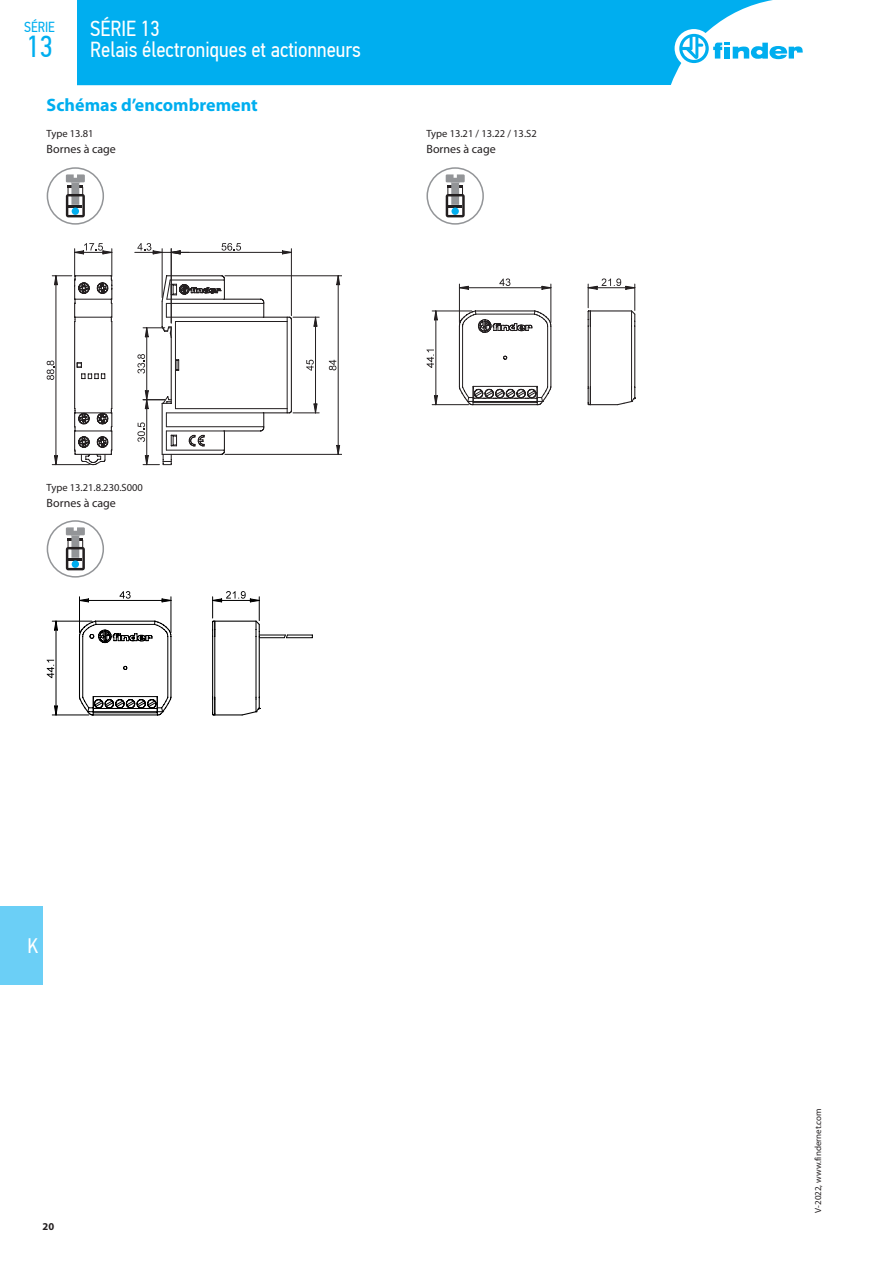
<style>
.page{position:relative;width:893px;height:1263px;background:#fff}
.page>*{position:absolute;margin:0;border:0;box-sizing:border-box;transform-origin:0 0}
.t1{font:30.3px "PF Din Text Cond Pro";color:#00aeef}
.t2{font:21.75px/21px "PF Din Text Cond Pro";color:#fff}
.t3{font:21px "PF Din Text Cond Pro";color:#fff}
.Titolo_T1{font:700 18px "Myriad Pro";color:#00aeef}
.t4{font:14.55px "PF Din Text Cond Pro";color:#00aeef}
.Corpo{font:12px "Myriad Pro";color:#231f20}
.Corpo-2{font:10.5px "Myriad Pro";color:#231f20}
.t5{font:700 10.5px "Myriad Pro";color:#231f20}
.t6{font:9px "Myriad Pro";color:#231f20}
</style>
<div class="page">
<div style="left:0;top:906px;width:43px;height:78px;background:#6bcff6"></div>
<div style="left:77px;top:0;width:696px;height:85px;background:#00aeef"></div>
<div style="left:675px;top:29px;width:38px;height:39px;background:#fff;border-radius:50%"></div>
<svg style="left:679px;top:34px;width:124px;height:29px"></svg>
<div style="left:47px;top:167px;width:57px;height:58px;border:2px solid #939598;border-radius:50%"></div>
<svg style="left:66px;top:174px;width:19px;height:43px"></svg>
<div style="left:426px;top:167px;width:58px;height:58px;border:2px solid #939598;border-radius:50%"></div>
<svg style="left:446px;top:174px;width:19px;height:43px"></svg>
<hr style="left:225px;top:275px;width:117px;height:1px;background:#231f20">
<hr style="left:225px;top:454px;width:117px;height:1px;background:#231f20">
<svg style="left:329px;top:360px;width:7px;height:10px"></svg>
<svg style="left:336px;top:276px;width:4px;height:9px"></svg>
<svg style="left:336px;top:445px;width:4px;height:10px"></svg>
<hr style="left:338px;top:276px;width:1px;height:178px;background:#231f20">
<svg style="left:137px;top:274px;width:182px;height:191px"></svg>
<hr style="left:146px;top:400px;width:1px;height:65px;background:#231f20">
<svg style="left:47px;top:243px;width:66px;height:222px"></svg>
<hr style="left:56px;top:276px;width:1px;height:189px;background:#231f20">
<hr style="left:162px;top:249px;width:1px;height:49px;background:#231f20">
<svg style="left:137px;top:243px;width:25px;height:11px"></svg>
<hr style="left:135px;top:252px;width:54px;height:1px;background:#231f20">
<hr style="left:171px;top:249px;width:1px;height:74px;background:#231f20">
<hr style="left:291px;top:249px;width:1px;height:67px;background:#231f20">
<svg style="left:222px;top:243px;width:19px;height:8px"></svg>
<svg style="left:171px;top:251px;width:9px;height:3px"></svg>
<svg style="left:282px;top:251px;width:10px;height:3px"></svg>
<hr style="left:171px;top:252px;width:120px;height:1px;background:#231f20">
<svg style="left:458px;top:310px;width:94px;height:95px"></svg>
<hr style="left:473px;top:386px;width:64px;height:1px;background:#231f20">
<svg style="left:588px;top:278px;width:48px;height:127px"></svg>
<hr style="left:588px;top:287px;width:47px;height:1px;background:#231f20">
<hr style="left:459px;top:284px;width:1px;height:38px;background:#231f20">
<hr style="left:551px;top:284px;width:1px;height:38px;background:#231f20">
<svg style="left:499px;top:278px;width:11px;height:8px"></svg>
<svg style="left:459px;top:286px;width:10px;height:3px"></svg>
<svg style="left:542px;top:286px;width:9px;height:3px"></svg>
<hr style="left:459px;top:287px;width:92px;height:1px;background:#231f20">
<hr style="left:432px;top:311px;width:40px;height:1px;background:#231f20">
<hr style="left:432px;top:404px;width:37px;height:1px;background:#231f20">
<svg style="left:426px;top:350px;width:8px;height:18px"></svg>
<svg style="left:434px;top:311px;width:4px;height:9px"></svg>
<svg style="left:434px;top:395px;width:4px;height:10px"></svg>
<hr style="left:436px;top:311px;width:1px;height:94px;background:#231f20">
<div style="left:47px;top:520px;width:57px;height:58px;border:2px solid #939598;border-radius:50%"></div>
<svg style="left:66px;top:527px;width:19px;height:43px"></svg>
<svg style="left:78px;top:620px;width:94px;height:95px"></svg>
<svg style="left:212px;top:591px;width:101px;height:124px"></svg>
<hr style="left:213px;top:600px;width:46px;height:1px;background:#000">
<hr style="left:79px;top:597px;width:1px;height:36px;background:#000">
<hr style="left:171px;top:597px;width:1px;height:36px;background:#000">
<svg style="left:120px;top:591px;width:11px;height:8px"></svg>
<svg style="left:80px;top:599px;width:9px;height:3px"></svg>
<svg style="left:162px;top:599px;width:9px;height:3px"></svg>
<hr style="left:80px;top:600px;width:91px;height:1px;background:#000">
<hr style="left:52px;top:621px;width:40px;height:1px;background:#000">
<hr style="left:52px;top:715px;width:37px;height:1px;background:#000">
<svg style="left:47px;top:660px;width:7px;height:18px"></svg>
<svg style="left:54px;top:621px;width:4px;height:9px"></svg>
<svg style="left:54px;top:706px;width:4px;height:9px"></svg>
<hr style="left:56px;top:621px;width:1px;height:94px;background:#000">
<h3 class="t4" style="left:24px;top:19px;width:32px">SÉRIE</h3>
<h1 class="t1" style="left:26px;top:28px;width:28px">13</h1>
<h2 class="t2" style="left:90px;top:18px;width:272px">SÉRIE 13<br>Relais électroniques et actionneurs</h2>
<p class="Titolo_T1" style="left:47px;top:94px;width:213px">Schémas d’encombrement</p>
<p class="Corpo-2" style="left:47px;top:127px;width:48px">Type 13.81</p>
<p class="Corpo" style="left:47px;top:142px;width:71px">Bornes à cage</p>
<p class="Corpo-2" style="left:426px;top:127px;width:112px">Type 13.21 / 13.22 / 13.S2</p>
<p class="Corpo" style="left:426px;top:142px;width:71px">Bornes à cage</p>
<p class="Corpo-2" style="left:47px;top:480px;width:98px">Type 13.21.8.230.S000</p>
<p class="Corpo" style="left:47px;top:495px;width:71px">Bornes à cage</p>
<h3 class="t3" style="left:27px;top:933px;width:12px">K</h3>
<p class="t5" style="left:43px;top:1219px;width:13px">20</p>
<p class="t6" style="left:812px;top:1213px;width:106px;rotate:-90deg">V-2022, www.findernet.com</p>
</div>
